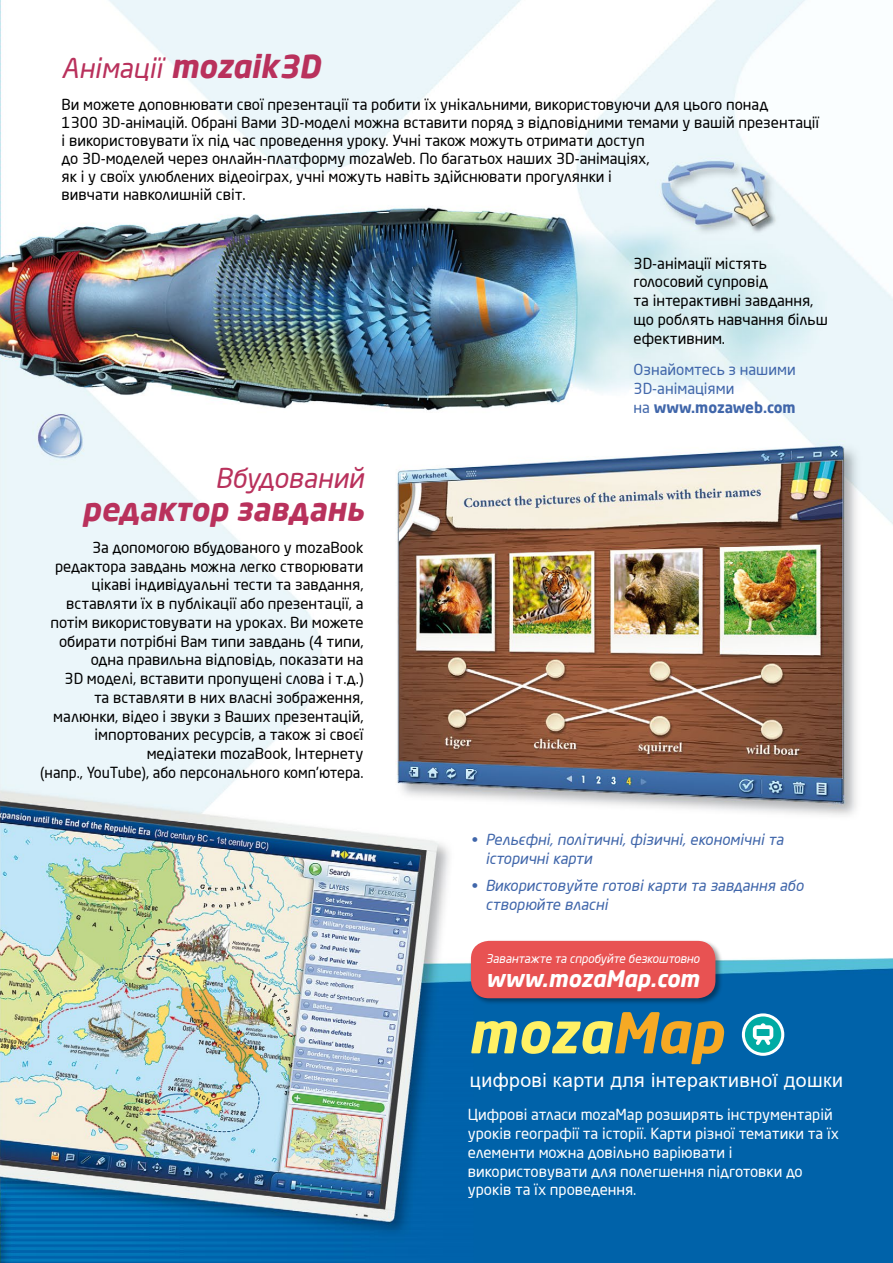
<style>
.page{position:relative;width:893px;height:1263px;background:#fff}
.page>*{position:absolute;margin:0;border:0;box-sizing:border-box;transform-origin:0 0}
.t1{font:italic 700 55.5px "Neo Sans Pro";letter-spacing:.01em;color:#fff165}
.t2{font:italic 700 31.5px "Neo Sans Pro";color:#b9315c}
.t3{font:italic 27px "Neo Sans Pro";color:#b9315c}
.t4{font:italic 700 22.5px "Neo Sans Pro";color:#fff}
.t5{font:19.5px "Arial";letter-spacing:.02em;color:#fff}
.t6{font:15px/18.8px "Neo Sans Pro";color:#000}
.t7{font:15px/18.8px "Neo Sans Pro";color:#fff}
.t8{font:italic 15px/18.8px "Neo Sans Pro";color:#4066aa}
.t9{font:15px/18.8px "Neo Sans Pro";color:#4066aa}
.t10{font:italic 12px "Neo Sans Pro";letter-spacing:-.01em;color:#fff}
.s1{font-weight:700;font-size:31.5px}
.s2{font-weight:700}
.s3{color:#f6a924}
</style>
<div class="page">
<img style="left:0;top:0;width:893px;height:1263px">
<div style="left:469px;top:939px;width:254px;height:67px;background:#000;opacity:.4"></div>
<div style="left:471px;top:941px;width:244px;height:57px;background:#e85252;border-radius:18px"></div>
<svg style="left:742px;top:1013px;width:42px;height:43px"></svg>
<div style="left:745px;top:1016px;width:36px;height:37px;background:#00aba4;border-radius:50%"></div>
<svg style="left:753px;top:1023px;width:20px;height:22px"></svg>
<h3 class="t3" style="left:62px;top:52px;width:260px">Анімації <span class="s1">mozaik3D</span></h3>
<p class="t6" style="left:62px;top:95px;width:759px;line-height:18px">Ви можете доповнювати свої презентації та робити їх унікальними, використовуючи для цього понад<br>1300 3D-анімацій. Обрані Вами 3D-моделі можна вставити поряд з відповідними темами у вашій презентації і використовувати їх під час проведення уроку. Учні також можуть отримати доступ<br>до 3D-моделей через онлайн-платформу mozaWeb. По багатьох наших 3D-анімаціях,<br>як і у своїх улюблених відеоіграх, учні можуть навіть здійснювати прогулянки і<br>вивчати навколишній світ.</p>
<h3 class="t3" style="left:215px;top:462px;width:150px">Вбудований</h3>
<h2 class="t2" style="left:82px;top:489px;width:283px">редактор завдань</h2>
<p class="t6" style="left:40px;top:538px;width:325px;text-align:right">За допомогою вбудованого у mozaBook редактора завдань можна легко створювати цікаві індивідуальні тести та завдання, вставляти їх в публікації або презентації, а потім використовувати на уроках. Ви можете обирати потрібні Вам типи завдань (4 типи, одна правильна відповідь, показати на<br>3D моделі, вставити пропущені слова і т.д.)<br>та вставляти в них власні зображення, малюнки, відео і звуки з Ваших презентацій, імпортованих ресурсів, а також зі своєї медіатеки mozaBook, Інтернету<br>(напр., YouTube), або персонального комп'ютера.</p>
<p class="t6" style="left:634px;top:253px;width:196px">3D-анімації містять голосовий супровід<br>та інтерактивні завдання, що роблять навчання більш ефективним.</p>
<p class="t9" style="left:634px;top:360px;width:164px">Ознайомтесь з нашими<br>3D-анімаціями<br>на <span class="s2">www.mozaweb.com</span></p>
<p class="t8" style="left:485px;top:830px;width:300px;text-indent:-14px">• Рельєфні, політичні, фізичні, економічні та історичні карти</p>
<p class="t8" style="left:485px;top:876px;width:320px;text-indent:-14px">• Використовуйте готові карти та завдання або створюйте власні</p>
<p class="t10" style="left:486px;top:951px;width:215px">Завантажте та спробуйте безкоштовно</p>
<h3 class="t4" style="left:486px;top:964px;width:215px">www.mozaMap.com</h3>
<h1 class="t1" style="left:468px;top:997px;width:257px">moza<span class="s3">Map</span></h1>
<h3 class="t5" style="left:470px;top:1067px;width:375px">цифрові карти для інтерактивної дошки</h3>
<p class="t7" style="left:468px;top:1105px;width:373px">Цифрові атласи mozaMap розширять інструментарій уроків географії та історії. Карти різної тематики та їх елементи можна довільно варіювати і використовувати для полегшення підготовки до уроків та їх проведення.</p>
</div>
